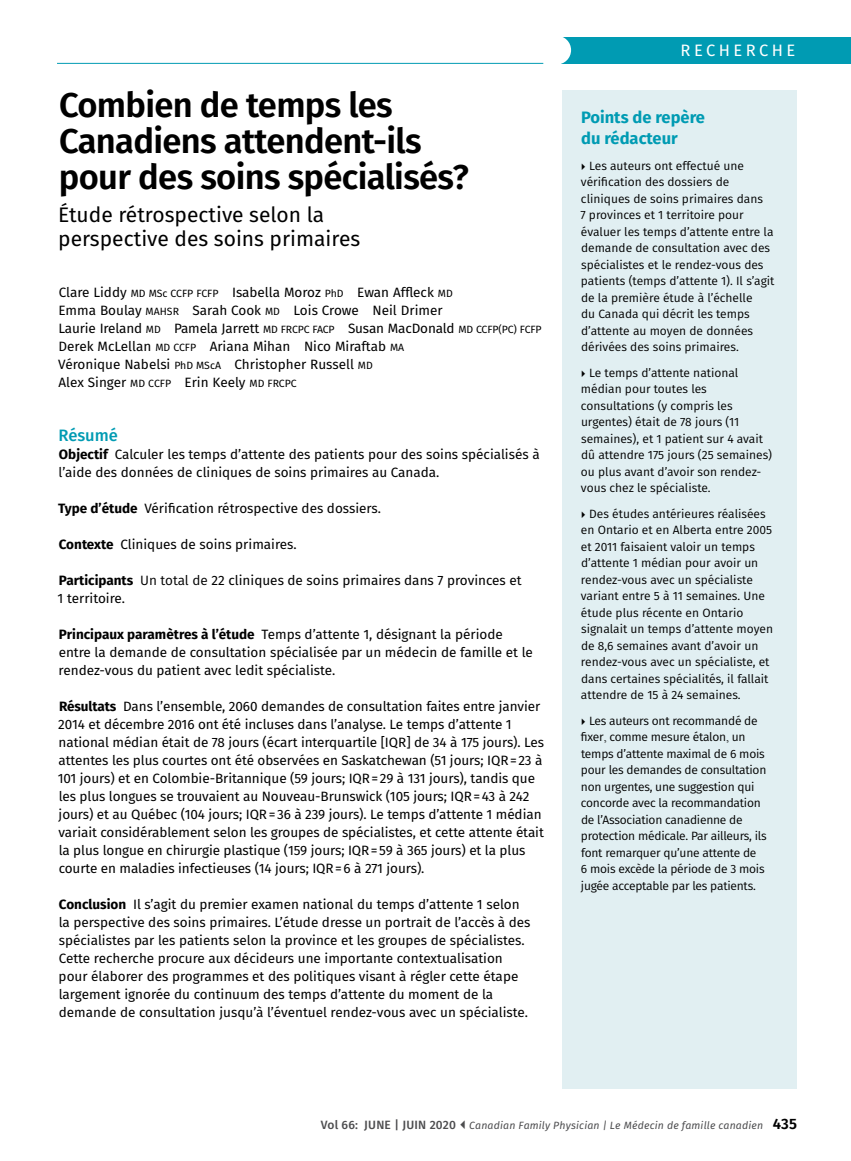
<style>
.page{position:relative;width:851px;height:1161px;background:#fff}
.page>*{position:absolute;margin:0;border:0;box-sizing:border-box;transform-origin:0 0}
.t1{font:600 34.5px/36px "Fira Sans";letter-spacing:-.02em;color:#000}
.t2{font:21px/24px "Fira Sans";color:#000}
.t3{font:700 16.5px/21px "Fira Sans";color:#009bb3}
.t4{font:16.5px "Fira Sans";letter-spacing:.21em;color:#fff}
.t5{font:500 16.5px "Fira Sans";color:#009bb3}
.t6{font:13.5px/18px "Fira Sans";letter-spacing:-.005em;color:#000}
.t7{font:12px/16.5px "Fira Sans";color:#000}
.t8{font:12px/16.5px "Fira Sans";letter-spacing:-.02em;color:#000}
.t9{font:italic 10.5px "Fira Sans";letter-spacing:.015em;color:#4d4d4f}
.s1{font-size:10.5px}
.s2{font-weight:700}
.s3{font-style:inherit}
.s4{font-family:"Times New Roman"}
.s5{font-weight:500;font-style:normal;font-size:12px}
.s6{font-weight:600;font-style:normal;font-size:15px;color:#000}
</style>
<div class="page">
<div style="left:562px;top:37px;width:288px;height:27px;background:#009bb3"></div>
<hr style="left:57px;top:63px;width:486px;height:1px;background:#009bb3">
<div style="left:542px;top:36px;width:29px;height:28px;background:#fff;border-radius:50%"></div>
<div style="left:562px;top:90px;width:234px;height:999px;background:#e1eff2"></div>
<h1 class="t1" style="left:59px;top:85px;width:411px">Combien de temps les<br>Canadiens attendent-ils pour des soins spécialisés?</h1>
<h2 class="t2" style="left:58px;top:202px;width:303px">Étude rétrospective selon la perspective des soins primaires</h2>
<p class="t6" style="left:58px;top:283px;width:485px">Clare Liddy <span class="s1">MD MSc CCFP FCFP</span> Isabella Moroz <span class="s1">PhD</span> Ewan Affleck <span class="s1">MD<br></span>Emma Boulay <span class="s1">MAHSR</span> Sarah Cook <span class="s1">MD</span> Lois Crowe Neil Drimer<br>Laurie Ireland <span class="s1">MD</span> Pamela Jarrett <span class="s1">MD FRCPC FACP</span> Susan MacDonald <span class="s1">MD CCFP(PC) FCFP </span>Derek McLellan <span class="s1">MD CCFP</span> Ariana Mihan Nico Miraftab <span class="s1">MA<br></span>Véronique Nabelsi <span class="s1">PhD MScA</span> Christopher Russell <span class="s1">MD<br></span>Alex Singer <span class="s1">MD CCFP</span> Erin Keely <span class="s1">MD FRCPC</span></p>
<p class="t5" style="left:58px;top:422px;width:61px">Résumé</p>
<p class="t6" style="left:59px;top:445px;width:482px"><span class="s2">Objectif</span> Calculer les temps d’attente des patients pour des soins spécialisés à l’aide des données de cliniques de soins primaires au Canada.</p>
<p class="t6" style="left:58px;top:499px;width:324px"><span class="s2">Type d’étude</span> Vérification rétrospective des dossiers.</p>
<p class="t6" style="left:59px;top:535px;width:239px"><span class="s2">Contexte</span> Cliniques de soins primaires.</p>
<p class="t6" style="left:58px;top:571px;width:465px"><span class="s2">Participants</span> <span class="s3">Un total de</span> 22 cliniques de soins primaires dans 7 provinces et<br>1 territoire.</p>
<p class="t6" style="left:59px;top:625px;width:476px"><span class="s2">Principaux paramètres à l’étude</span> Temps d’attente 1, désignant la période entre la demande de consultation spécialisée par un médecin de famille et le rendez-vous du patient avec ledit spécialiste.</p>
<p class="t6" style="left:58px;top:697px;width:488px"><span class="s2">Résultats</span> Dans l’ensemble, 2060 demandes de consultation faites entre janvier 2014 et décembre 2016 ont été incluses dans l’analyse. Le temps d’attente 1 national médian était de 78 jours (écart interquartile [IQR] de 34 à 175 jours). Les attentes les plus courtes ont été observées en Saskatchewan (51 jours; IQR=23 à 101 jours) et en Colombie-Britannique (59 jours; IQR=29 à 131 jours), tandis que les plus longues se trouvaient au Nouveau-Brunswick (105 jours; IQR=43 à 242 jours) et au Québec (104 jours; IQR=36 à 239 jours). Le temps d’attente 1 médian variait considérablement selon les groupes de spécialistes, et cette attente était la plus longue en chirurgie plastique (159 jours; IQR=59 à 365 jours) et la plus courte en maladies infectieuses (14 jours; IQR=6 à 271 jours).</p>
<p class="t6" style="left:59px;top:895px;width:473px"><span class="s2">Conclusion</span> Il s’agit du premier examen national du temps d’attente 1 selon la perspective des soins primaires. L’étude dresse un portrait de l’accès à des spécialistes par les patients selon la province et les groupes de spécialistes.<br>Cette recherche procure aux décideurs une importante contextualisation pour élaborer des programmes et des politiques visant à régler cette étape largement ignorée du continuum des temps d’attente du moment de la demande de consultation jusqu’à l’éventuel rendez-vous avec un spécialiste.</p>
<p class="t4" style="left:680px;top:38px;width:116px">RECHERCHE</p>
<p class="t3" style="left:581px;top:106px;width:125px">Points de repère du rédacteur</p>
<p class="t7" style="left:580px;top:157px;width:195px;text-indent:9px">Les auteurs ont effectué une vérification des dossiers de cliniques de soins primaires dans<br>7 provinces et 1 territoire pour évaluer les temps d’attente entre la demande de consultation avec des spécialistes et le rendez-vous des patients (temps d’attente 1). Il s’agit de la première étude à l’échelle<br>du Canada qui décrit les temps d’attente au moyen de données dérivées des soins primaires.</p>
<p class="t7" style="left:581px;top:364px;width:193px;text-indent:8px">Le temps d’attente national médian pour toutes les consultations (y compris les urgentes) était de 78 jours (11 semaines), et 1 patient sur 4 avait dû attendre 175 jours (25 semaines) ou plus avant d’avoir son rendez&shy;vous chez le spécialiste.</p>
<p class="t7" style="left:581px;top:505px;width:194px;text-indent:8px">Des études antérieures réalisées en Ontario et en Alberta entre 2005 et 2011 faisaient valoir un temps d’attente 1 médian pour avoir un rendez-vous avec un spécialiste variant entre 5 à 11 semaines. Une étude plus récente en Ontario signalait un temps d’attente moyen de 8,6 semaines avant d’avoir un rendez-vous avec un spécialiste, et dans certaines spécialités, il fallait attendre de 15 à 24 semaines.</p>
<p class="t8" style="left:581px;top:712px;width:187px;text-indent:8px">Les auteurs ont recommandé de fixer<span class="s4">,</span> comme mesure étalon<span class="s4">,</span> un temps d’attente maximal de 6 mois pour les demandes de consultation non urgentes, une suggestion qui concorde avec la recommandation de l’Association canadienne de protection médicale. Par ailleurs, ils font remarquer qu’une attente de<br>6 mois excède la période de 3 mois jugée acceptable par les patients.</p>
<p class="t9" style="left:321px;top:1117px;width:477px"><span class="s5">Vol 66: JUNE | JUIN 2020</span> Canadian Family Physician | Le Médecin de famille canadien <span class="s6">435</span></p>
</div>
